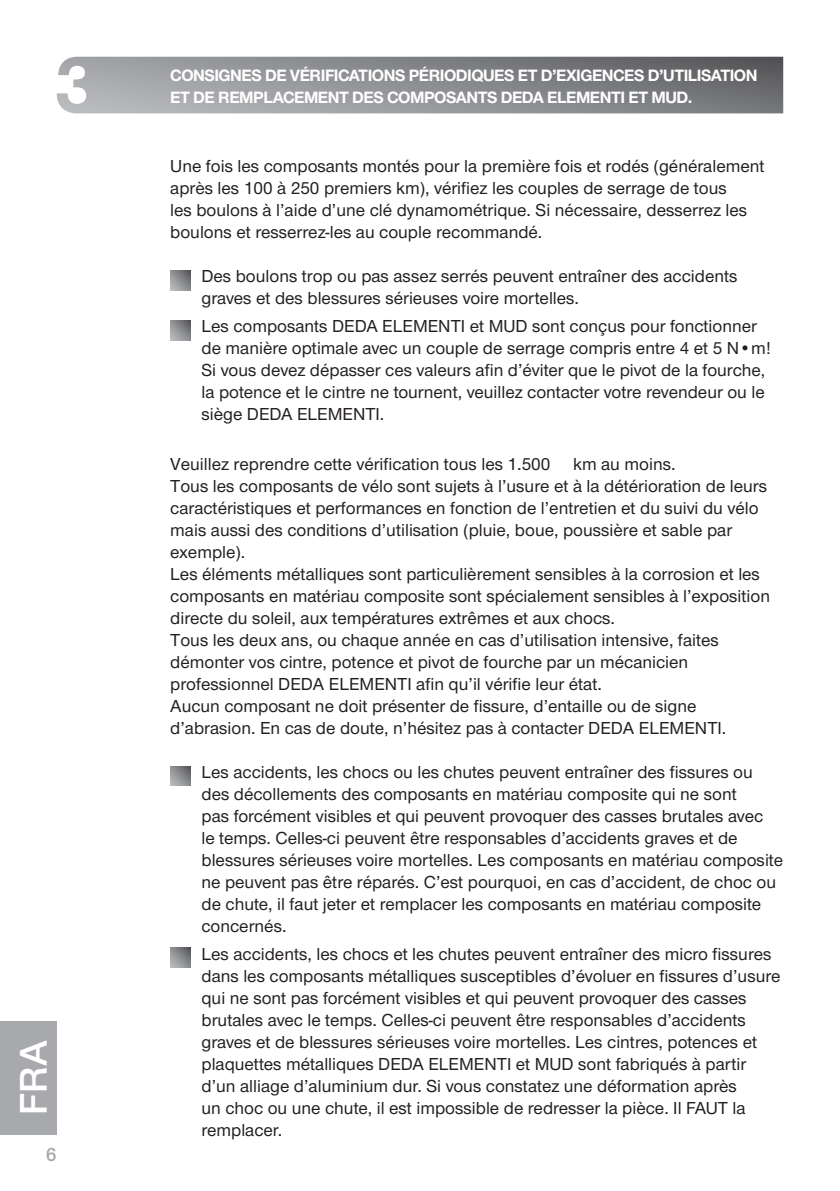
<style>
.page{position:relative;width:840px;height:1191px;background:#fff}
.page>*{position:absolute;margin:0;border:0;box-sizing:border-box;transform-origin:0 0}
.t1{font:40px "Nimbus San Nov Sem Bol";color:#fff}
.t2{font:20px "Nimbus San Nov Sem Bol";color:#a8a9ad}
.t3{font:500 18px/22px "Nimbus San Nov";color:#231f20}
.t4{font:700 17px "Nimbus San Nov";letter-spacing:-.03em;color:#fff}
</style>
<div class="page">
<div style="left:0;top:1020px;width:57px;height:114px;background:#a8a9ad"></div>
<svg style="left:57px;top:57px;width:725px;height:56px;background:#8d8f92"></svg>
<svg style="left:170px;top:270px;width:20px;height:20px"></svg>
<svg style="left:170px;top:320px;width:20px;height:20px"></svg>
<svg style="left:170px;top:766px;width:20px;height:20px"></svg>
<svg style="left:170px;top:947px;width:20px;height:20px"></svg>
<h1 class="t1" style="left:10px;top:1115px;width:77px;rotate:-90deg">FRA</h1>
<p class="t2" style="left:46px;top:1142px;width:12px">6</p>
<p class="t4" style="left:170px;top:65px;width:22px">CONSI</p>
<p class="t4" style="left:218px;top:65px;width:23px">GNES</p>
<p class="t4" style="left:265px;top:65px;width:104px">DE VÉRI FICATIONS</p>
<p class="t4" style="left:408px;top:65px;width:195px">PÉRIODIQUES ET D’EXIGENCES</p>
<p class="t4" style="left:647px;top:65px;width:83px">D’UTI LISATION</p>
<p class="t4" style="left:170px;top:87px;width:159px">ET DE REMPLACEMENT</p>
<p class="t4" style="left:352px;top:87px;width:83px">DES COMPOS</p>
<p class="t4" style="left:455px;top:87px;width:22px">ANTS</p>
<p class="t4" style="left:500px;top:87px;width:164px">DEDA ELEMENTI ET MUD</p>
<p class="t4" style="left:687px;top:87px;width:6px">.</p>
<p class="t3" style="left:170px;top:155px;width:595px">Une fois les composants montés pour la première fois et rodés (généralement après les 100 à 250 premiers km), vérifiez les couples de serrage de tous<br>les boulons à l’aide d’une clé dynamométrique. Si nécessaire, desserrez les boulons et resserrez-les au couple recommandé.</p>
<p class="t3" style="left:201px;top:265px;width:537px">Des boulons trop ou pas assez serrés peuvent entraîner des accidents graves et des blessures sérieuses voire mortelles.</p>
<p class="t3" style="left:201px;top:315px;width:570px">Les composants DEDA ELEMENTI et MUD sont conçus pour fonctionner de manière optimale avec un couple de serrage compris entre 4 et 5 N•m!<br>Si vous devez dépasser ces valeurs afin d’éviter que le pivot de la fourche, la potence et le cintre ne tournent, veuillez contacter votre revendeur ou le siège DEDA ELEMENTI.</p>
<p class="t3" style="left:170px;top:453px;width:381px">Veuillez reprendre cette vérification tous les 1.500</p>
<p class="t3" style="left:170px;top:453px;width:601px;text-indent:402px">km au moins.<br>Tous les composants de vélo sont sujets à l’usure et à la détérioration de leurs caractéristiques et performances en fonction de l’entretien et du suivi du vélo mais aussi des conditions d’utilisation (pluie, boue, poussière et sable par exemple).<br>Les éléments métalliques sont particulièrement sensibles à la corrosion et les composants en matériau composite sont spécialement sensibles à l’exposition directe du soleil, aux températures extrêmes et aux chocs.<br>Tous les deux ans, ou chaque année en cas d’utilisation intensive, faites démonter vos cintre, potence et pivot de fourche par un mécanicien professionnel DEDA ELEMENTI afin qu’il vérifie leur état.<br>Aucun composant ne doit présenter de fissure, d’entaille ou de signe d’abrasion. En cas de doute, n’hésitez pas à contacter DEDA ELEMENTI.</p>
<p class="t3" style="left:201px;top:761px;width:582px">Les accidents, les chocs ou les chutes peuvent entraîner des fissures ou des décollements des composants en matériau composite qui ne sont<br>pas forcément visibles et qui peuvent provoquer des casses brutales avec<br>le temps. Celles-ci peuvent être responsables d’accidents graves et de blessures sérieuses voire mortelles. Les composants en matériau composite ne peuvent pas être réparés. C’est pourquoi, en cas d’accident, de choc ou de chute, il faut jeter et remplacer les composants en matériau composite concernés.</p>
<p class="t3" style="left:201px;top:942px;width:580px">Les accidents, les chocs et les chutes peuvent entraîner des micro fissures dans les composants métalliques susceptibles d’évoluer en fissures d’usure qui ne sont pas forcément visibles et qui peuvent provoquer des casses brutales avec le temps. Celles-ci peuvent être responsables d’accidents graves et de blessures sérieuses voire mortelles. Les cintres, potences et plaquettes métalliques DEDA ELEMENTI et MUD sont fabriqués à partir d’un alliage d’aluminium dur. Si vous constatez une déformation après<br>un choc ou une chute, il est impossible de redresser la pièce. Il FAUT la remplacer.</p>
</div>
